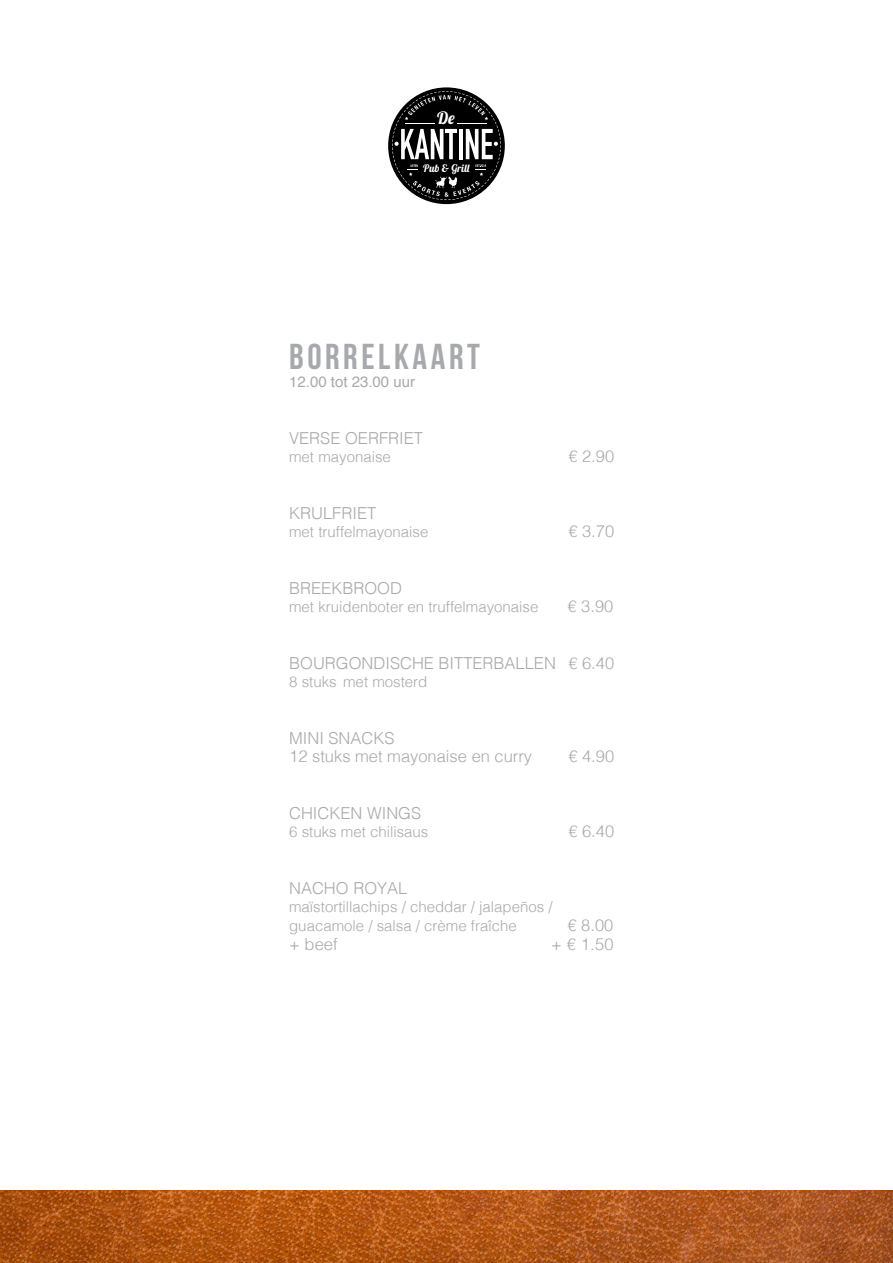
<style>
.page{position:relative;width:893px;height:1263px;background:#fff}
.page>*{position:absolute;margin:0;border:0;box-sizing:border-box;transform-origin:0 0}
.t1{font:36px "Bebas Neue";letter-spacing:.1em;color:#a8a9ad}
.t2{font:16.95px "Lobster 1.4";color:#fff}
.t3{font:300 16.5px "Helvetica";color:#a8a9ad}
.t4{font:300 15px "Helvetica";color:#a8a9ad}
.t5{font:15px "Helvetica";color:#a8a9ad}
.t6{font:10.65px "Lobster 1.4";color:#fff}
</style>
<div class="page">
<div style="left:388px;top:87px;width:117px;height:117px;background:#000;border-radius:50%"></div>
<svg style="left:392px;top:91px;width:109px;height:109px"></svg>
<img style="left:0;top:1191px;width:893px;height:72px">
<p class="t2" style="left:437px;top:108px;width:19px">De</p>
<p class="t6" style="left:423px;top:161px;width:48px">Pub &amp; Grill</p>
<p class="t1" style="left:289px;top:336px;width:192px">BORRELKAART</p>
<p class="t5" style="left:289px;top:370px;width:127px">12.00 tot 23.00 uur</p>
<p class="t3" style="left:289px;top:424px;width:135px">VERSE OERFRIET</p>
<p class="t4" style="left:289px;top:444px;width:103px">met mayonaise</p>
<p class="t3" style="left:568px;top:442px;width:47px">€ 2.90</p>
<p class="t3" style="left:289px;top:499px;width:89px">KRULFRIET</p>
<p class="t4" style="left:289px;top:519px;width:141px">met truffelmayonaise</p>
<p class="t3" style="left:568px;top:517px;width:47px">€ 3.70</p>
<p class="t3" style="left:289px;top:574px;width:114px">BREEKBROOD</p>
<p class="t4" style="left:289px;top:594px;width:251px">met kruidenboter en truffelmayonaise</p>
<p class="t3" style="left:567px;top:592px;width:47px">€ 3.90</p>
<p class="t3" style="left:289px;top:649px;width:327px">BOURGONDISCHE BITTERBALLEN € 6.40</p>
<p class="t4" style="left:289px;top:669px;width:140px">8 stuks met mosterd</p>
<p class="t3" style="left:289px;top:724px;width:107px">MINI SNACKS</p>
<p class="t3" style="left:289px;top:742px;width:245px">12 stuks met mayonaise en curry</p>
<p class="t3" style="left:568px;top:742px;width:47px">€ 4.90</p>
<p class="t3" style="left:289px;top:799px;width:134px">CHICKEN WINGS</p>
<p class="t4" style="left:289px;top:819px;width:141px">6 stuks met chilisaus</p>
<p class="t3" style="left:568px;top:817px;width:47px">€ 6.40</p>
<p class="t3" style="left:289px;top:874px;width:120px">NACHO ROYAL</p>
<p class="t4" style="left:289px;top:894px;width:265px">maïstortillachips / cheddar / jalapeños /</p>
<p class="t4" style="left:289px;top:913px;width:229px">guacamole / salsa / crème fraîche</p>
<p class="t3" style="left:567px;top:911px;width:47px">€ 8.00</p>
<p class="t3" style="left:289px;top:930px;width:50px">+ beef</p>
<p class="t3" style="left:551px;top:930px;width:64px">+ € 1.50</p>
</div>
